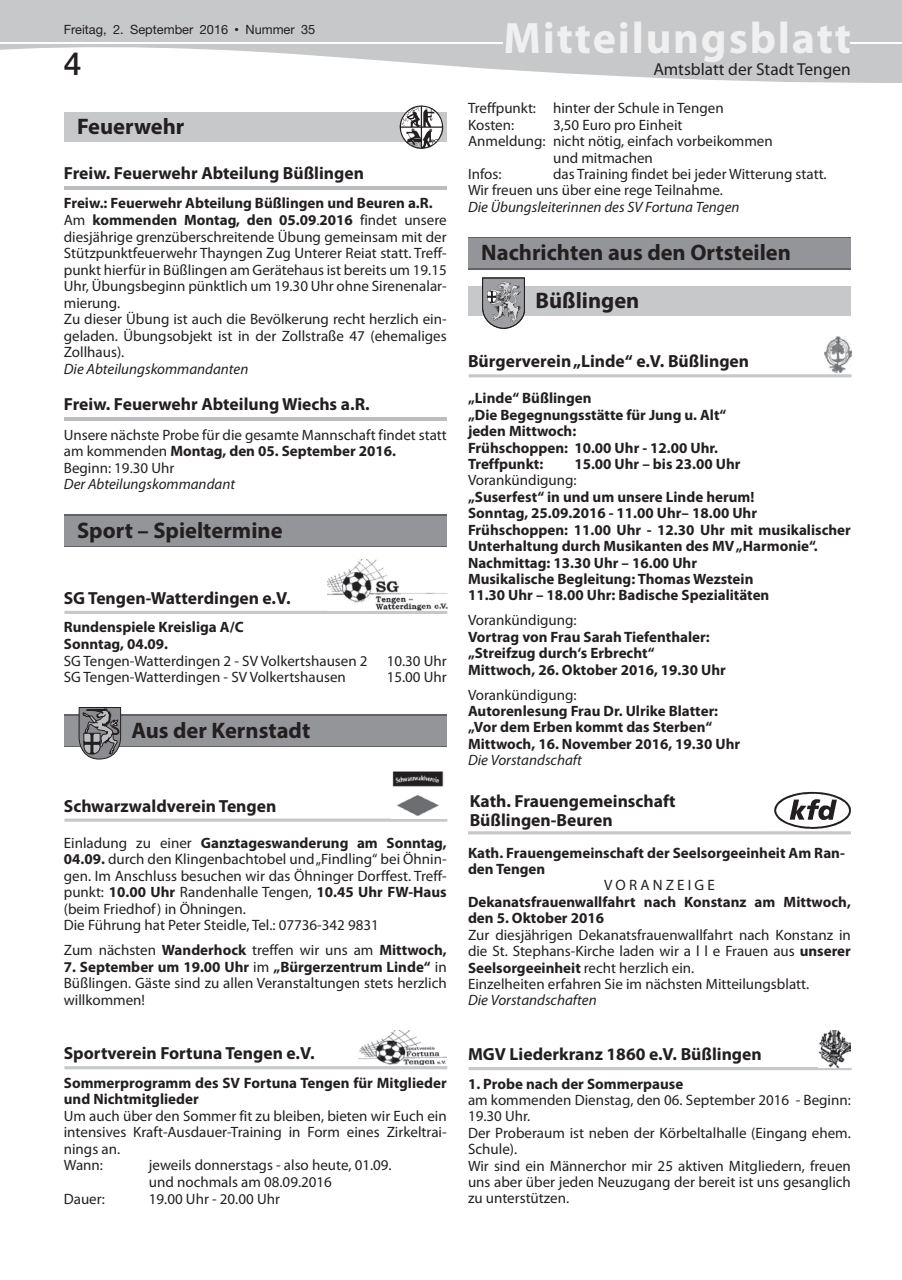
<style>
.page{position:relative;width:902px;height:1280px;background:#fff}
.page>*{position:absolute;margin:0;border:0;box-sizing:border-box;transform-origin:0 0}
.t1{font:700 44.25px "Myriad Pro";letter-spacing:.04em;color:#f0f0f1}
.t2{font:500 31.95px "Helvetica Neue";color:#231f20}
.t3{font:700 22.5px/48.3px "Myriad Pro";color:#231f20}
.t4{font:700 17.55px/19.2px "Myriad Pro";color:#231f20}
.t5{font:17.4px "Myriad Pro";color:#231f20}
.t6{font:15px/16.5px "Myriad Pro";color:#231f20}
.t7{font:700 15px/16.5px "Myriad Pro";color:#231f20}
.t8{font:italic 15px "Myriad Pro";color:#231f20}
.t9{font:12.75px "Helvetica Neue";color:#231f20}
.s1{font-family:"M Twentieth Century";font-weight:500}
.s2{font-size:12.9px}
.s3{font-weight:700}
</style>
<div class="page">
<svg style="left:0;top:0;width:901px;height:83px;fill:#c7c8ca"></svg>
<div style="left:505px;top:22px;width:344px;height:40px;background:#c7c8ca"></div>
<hr style="left:0;top:42px;width:502px;height:1px;background:#fff">
<hr style="left:850px;top:42px;width:51px;height:1px;background:#fff">
<hr style="left:64px;top:186px;width:382px;height:4px;background:#bcbdc0">
<hr style="left:64px;top:418px;width:382px;height:3px;background:#bcbdc0">
<div style="left:64px;top:112px;width:382px;height:30px;background:#c7c8ca"></div>
<svg style="left:399px;top:105px;width:45px;height:44px"></svg>
<svg style="left:64px;top:514px;width:382px;height:33px;background:#6f6f72"></svg>
<div style="left:64px;top:516px;width:382px;height:29px;background:#939598"></div>
<hr style="left:64px;top:611px;width:383px;height:3px;background:#c7c8ca">
<img style="left:327px;top:560px;width:120px;height:51px">
<div style="left:64px;top:715px;width:382px;height:32px;background:#939598"></div>
<svg style="left:79px;top:707px;width:42px;height:52px"></svg>
<svg style="left:64px;top:818px;width:383px;height:4px"></svg>
<img style="left:392px;top:771px;width:55px;height:48px">
<hr style="left:64px;top:1066px;width:383px;height:3px;background:#c7c8ca">
<img style="left:358px;top:1030px;width:88px;height:35px">
<div style="left:468px;top:237px;width:382px;height:32px;background:#636366"></div>
<div style="left:468px;top:238px;width:382px;height:30px;background:#939598"></div>
<div style="left:468px;top:287px;width:382px;height:29px;background:#c7c8ca"></div>
<svg style="left:482px;top:278px;width:43px;height:51px;background:#999a9c"></svg>
<hr style="left:468px;top:374px;width:383px;height:3px;background:#c7c8ca">
<img style="left:824px;top:337px;width:27px;height:36px">
<hr style="left:468px;top:831px;width:382px;height:3px;background:#c7c8ca">
<svg style="left:774px;top:792px;width:76px;height:37px"></svg>
<hr style="left:468px;top:1067px;width:383px;height:3px;background:#c7c8ca">
<img style="left:818px;top:1030px;width:32px;height:37px">
<p class="t9" style="left:64px;top:22px;width:253px">Freitag, 2. September 2016 <span class="s1">•</span> Nummer <span class="s2">35</span></p>
<h1 class="t1" style="left:503px;top:9px;width:349px">Mitteilungsblatt</h1>
<h2 class="t2" style="left:64px;top:45px;width:19px">4</h2>
<p class="t5" style="left:653px;top:59px;width:199px">Amtsblatt der Stadt Tengen</p>
<h3 class="t3" style="left:77px;top:101px;width:109px">Feuerwehr</h3>
<p class="t4" style="left:64px;top:163px;width:302px">Freiw. Feuerwehr Abteilung Büßlingen</p>
<p class="t6" style="left:64px;top:195px;width:384px"><span class="s3">Freiw.: Feuerwehr Abteilung Büßlingen und Beuren a.R.<br></span>Am <span class="s3">kommenden Montag, den 05.09</span>.<span class="s3">2016</span> findet unsere diesjährige grenzüberschreitende Übung gemeinsam mit der Stützpunktfeuerwehr Thayngen Zug Unterer Reiat statt. Treff&shy;punkt hierfür in Büßlingen am Gerätehaus ist bereits um 19.15<br>Uhr, Übungsbeginn pünktlich um 19.30 Uhr ohne Sirenenalar&shy;mierung.<br>Zu dieser Übung ist auch die Bevölkerung recht herzlich ein&shy;geladen. Übungsobjekt ist in der Zollstraße 47 (ehemaliges Zollhaus).</p>
<p class="t8" style="left:64px;top:359px;width:186px">Die Abteilungskommandanten</p>
<p class="t4" style="left:64px;top:394px;width:307px">Freiw. Feuerwehr Abteilung Wiechs a.R.</p>
<p class="t6" style="left:64px;top:426px;width:384px">Unsere nächste Probe für die gesamte Mannschaft findet statt am kommenden <span class="s3">Montag, den 05. September 2016.<br></span>Beginn: 19.30 Uhr</p>
<p class="t8" style="left:64px;top:475px;width:173px">Der Abteilungskommandant</p>
<h3 class="t3" style="left:77px;top:505px;width:207px">Sport – Spieltermine</h3>
<p class="t4" style="left:64px;top:588px;width:228px">SG Tengen-Watterdingen e.V.</p>
<p class="t7" style="left:64px;top:619px;width:181px">Rundenspiele Kreisliga A/C<br>Sonntag, 04.09.</p>
<p class="t6" style="left:64px;top:652px;width:305px">SG Tengen-Watterdingen 2 - SV Volkertshausen 2</p>
<p class="t6" style="left:386px;top:652px;width:62px">10.30 Uhr</p>
<p class="t6" style="left:64px;top:668px;width:283px">SG Tengen-Watterdingen - SV Volkertshausen</p>
<p class="t6" style="left:386px;top:668px;width:61px">15.00 Uhr</p>
<h3 class="t3" style="left:131px;top:705px;width:180px">Aus der Kernstadt</h3>
<p class="t4" style="left:64px;top:796px;width:214px">Schwarzwaldverein Tengen</p>
<p class="t6" style="left:64px;top:834px;width:384px">Einladung zu einer <span class="s3">Ganztageswanderung am Sonntag, 04.09.</span> durch den Klingenbachtobel und „Findling“ bei Öhnin&shy;gen. Im Anschluss besuchen wir das Öhninger Dorffest. Treff&shy;punkt: <span class="s3">10.00 Uhr</span> Randenhalle Tengen, <span class="s3">10.45 Uhr FW-Haus </span>(beim Friedhof) in Öhningen.<br>Die Führung hat Peter Steidle, Tel.: 07736-342 9831</p>
<p class="t6" style="left:64px;top:942px;width:384px">Zum nächsten <span class="s3">Wanderhock</span> treffen wir uns am <span class="s3">Mittwoch,</span></p>
<p class="t6" style="left:64px;top:958px;width:384px;text-align:justify"><span class="s3">7. September um 19.00 Uhr</span> im <span class="s3">„Bürgerzentrum Linde“</span> in Büßlingen. Gäste sind zu allen Veranstaltungen stets herzlich willkommen!</p>
<p class="t4" style="left:64px;top:1043px;width:252px">Sportverein Fortuna Tengen e.V.</p>
<p class="t7" style="left:64px;top:1074px;width:384px">Sommerprogramm des SV Fortuna Tengen für Mitglieder und Nichtmitglieder</p>
<p class="t6" style="left:64px;top:1107px;width:384px">Um auch über den Sommer fit zu bleiben, bieten wir Euch ein intensives Kraft-Ausdauer-Training in Form eines Zirkeltrai&shy;nings an.<br>Wann:</p>
<p class="t6" style="left:149px;top:1157px;width:244px">jeweils donnerstags - also heute, 01.09. und nochmals am 08.09.2016</p>
<p class="t6" style="left:64px;top:1190px;width:43px">Dauer:</p>
<p class="t6" style="left:149px;top:1190px;width:132px">19.00 Uhr - 20.00 Uhr</p>
<p class="t6" style="left:468px;top:100px;width:257px">Treffpunkt: hinter der Schule in Tengen<br>Kosten:</p>
<p class="t6" style="left:553px;top:116px;width:131px">3,50 Euro pro Einheit</p>
<p class="t6" style="left:468px;top:133px;width:306px">Anmeldung: nicht nötig, einfach vorbeikommen</p>
<p class="t6" style="left:553px;top:149px;width:101px">und mitmachen</p>
<p class="t6" style="left:468px;top:166px;width:35px">Infos:</p>
<p class="t6" style="left:468px;top:166px;width:360px;text-indent:85px">das Training findet bei jeder Witterung statt.<br>Wir freuen uns über eine rege Teilnahme.</p>
<p class="t8" style="left:468px;top:198px;width:273px">Die Übungsleiterinnen des SV Fortuna Tengen</p>
<h3 class="t3" style="left:535px;top:227px;width:257px;text-indent:-54px">Nachrichten aus den Ortsteilen<br>Büßlingen</h3>
<p class="t4" style="left:468px;top:351px;width:282px">Bürgerverein „Linde“ e.V. Büßlingen</p>
<p class="t7" style="left:468px;top:390px;width:260px">„Linde“ Büßlingen<br>„Die Begegnungsstätte für Jung u. Alt“ jeden Mittwoch:<br>Frühschoppen: 10.00 Uhr - 12.00 Uhr.<br>Treffpunkt:</p>
<p class="t7" style="left:574px;top:455px;width:168px">15.00 Uhr – bis 23.00 Uhr</p>
<p class="t6" style="left:468px;top:472px;width:110px">Vorankündigung:</p>
<p class="t7" style="left:468px;top:488px;width:384px">„Suserfest“ in und um unsere Linde herum!<br>Sonntag, 25.09.2016 - 11.00 Uhr– 18.00 Uhr Frühschoppen: 11.00 Uhr - 12.30 Uhr mit musikalischer Unterhaltung durch Musikanten des MV „Harmonie“.<br>Nachmittag: 13.30 Uhr – 16.00 Uhr<br>Musikalische Begleitung: Thomas Wezstein<br>11.30 Uhr – 18.00 Uhr: Badische Spezialitäten</p>
<p class="t6" style="left:468px;top:612px;width:110px">Vorankündigung:</p>
<p class="t7" style="left:468px;top:628px;width:259px">Vortrag von Frau Sarah Tiefenthaler: „Streifzug durch‘s Erbrecht“<br>Mittwoch, 26. Oktober 2016, 19.30 Uhr</p>
<p class="t6" style="left:468px;top:686px;width:110px">Vorankündigung:</p>
<p class="t7" style="left:468px;top:702px;width:274px">Autorenlesung Frau Dr. Ulrike Blatter: „Vor dem Erben kommt das Sterben“<br>Mittwoch, 16. November 2016, 19.30 Uhr</p>
<p class="t8" style="left:468px;top:751px;width:115px">Die Vorstandschaft</p>
<p class="t4" style="left:469px;top:791px;width:207px">Kath. Frauengemeinschaft<br>Büßlingen-Beuren</p>
<p class="t7" style="left:468px;top:844px;width:378px">Kath. Frauengemeinschaft der Seelsorgeeinheit Am Ran&shy;den Tengen</p>
<p class="t6" style="left:604px;top:877px;width:112px">V O R A N Z E I G E</p>
<p class="t7" style="left:468px;top:893px;width:384px">Dekanatsfrauenwallfahrt nach Konstanz am Mittwoch, den 5. Oktober 2016</p>
<p class="t6" style="left:468px;top:926px;width:384px">Zur diesjährigen Dekanatsfrauenwallfahrt nach Konstanz in die St. Stephans-Kirche laden wir a l l e Frauen aus <span class="s3">unserer Seelsorgeeinheit</span> recht herzlich ein.<br>Einzelheiten erfahren Sie im nächsten Mitteilungsblatt.</p>
<p class="t8" style="left:468px;top:991px;width:130px">Die Vorstandschaften</p>
<p class="t4" style="left:468px;top:1044px;width:295px">MGV Liederkranz 1860 e.V. Büßlingen</p>
<p class="t7" style="left:468px;top:1075px;width:217px">1. Probe nach der Sommerpause</p>
<p class="t6" style="left:468px;top:1091px;width:384px">am kommenden Dienstag, den 06. September 2016 - Beginn:<br>19.30 Uhr.<br>Der Proberaum ist neben der Körbeltalhalle (Eingang ehem.<br>Schule).<br>Wir sind ein Männerchor mir 25 aktiven Mitgliedern, freuen uns aber über jeden Neuzugang der bereit ist uns gesanglich zu unterstützen.</p>
</div>
